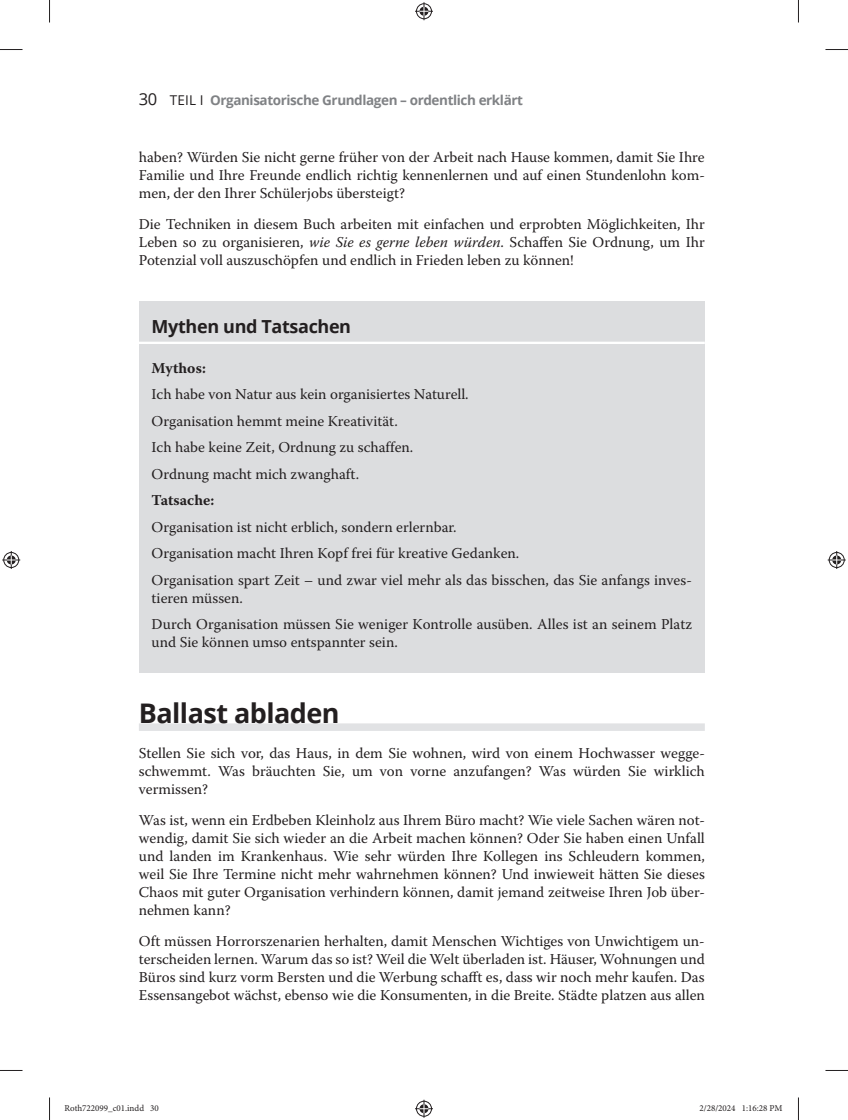
<style>
.page{position:relative;width:848px;height:1120px;background:#fff}
.page>*{position:absolute;margin:0;border:0;box-sizing:border-box;transform-origin:0 0}
.t1{font:700 27px "Open Sans";letter-spacing:-.02em;color:#231f20}
.t2{font:700 18px "Open Sans";letter-spacing:-.02em;color:#231f20}
.t3{font:15px/18px "Warnock Pro";color:#231f20;text-align:justify}
.t4{font:700 15px "Warnock Pro";color:#231f20}
.t5{font:700 13.5px "Open Sans";letter-spacing:-.03em;color:#808285}
.t6{font:9px "Minion Pro";color:#231f20}
.s1{font-weight:400;font-size:16.5px;color:#231f20}
.s2{font-weight:400;color:#231f20}
.s3{font-style:italic}
</style>
<div class="page">
<div style="left:139px;top:301px;width:565px;height:57px;background:#dcdddf"></div>
<hr style="left:126px;top:342px;width:578px;height:3px;background:#fff">
<div style="left:139px;top:344px;width:565px;height:54px;background:#dcdddf"></div>
<div style="left:139px;top:397px;width:565px;height:54px;background:#dcdddf"></div>
<div style="left:139px;top:450px;width:565px;height:54px;background:#dcdddf"></div>
<div style="left:139px;top:503px;width:565px;height:54px;background:#dcdddf"></div>
<div style="left:139px;top:556px;width:565px;height:72px;background:#dcdddf"></div>
<div style="left:139px;top:600px;width:565px;height:72px;background:#dcdddf"></div>
<div style="left:139px;top:723px;width:565px;height:8px;background:#e1e2e4"></div>
<svg style="left:0;top:49px;width:22px;height:1px"></svg>
<svg style="left:825px;top:49px;width:22px;height:1px"></svg>
<svg style="left:0;top:1070px;width:22px;height:1px"></svg>
<svg style="left:825px;top:1070px;width:22px;height:1px"></svg>
<svg style="left:49px;top:0;width:1px;height:23px"></svg>
<svg style="left:49px;top:1097px;width:1px;height:22px"></svg>
<svg style="left:798px;top:0;width:1px;height:23px"></svg>
<svg style="left:798px;top:1097px;width:1px;height:22px"></svg>
<svg style="left:415px;top:2px;width:18px;height:18px"></svg>
<svg style="left:415px;top:1099px;width:18px;height:18px"></svg>
<svg style="left:2px;top:551px;width:18px;height:18px"></svg>
<svg style="left:827px;top:551px;width:18px;height:18px"></svg>
<p class="t5" style="left:139px;top:90px;width:385px"><span class="s1">30</span> <span class="s2">TEIL I</span> Organisatorische Grundlagen – ordentlich erklärt</p>
<p class="t3" style="left:139px;top:148px;width:567px">haben? Würden Sie nicht gerne früher von der Arbeit nach Hause kommen, damit Sie Ihre Familie und Ihre Freunde endlich richtig kennenlernen und auf einen Stundenlohn kom&shy;men, der den Ihrer Schülerjobs übersteigt?</p>
<p class="t3" style="left:139px;top:214px;width:567px">Die Techniken in diesem Buch arbeiten mit einfachen und erprobten Möglichkeiten, Ihr Leben so zu organisieren, <span class="s3">wie Sie es gerne leben würden</span>. Schaffen Sie Ordnung, um Ihr Potenzial voll auszuschöpfen und endlich in Frieden leben zu können!</p>
<p class="t2" style="left:152px;top:313px;width:201px">Mythen und Tatsachen</p>
<p class="t4" style="left:152px;top:359px;width:56px">Mythos:</p>
<p class="t3" style="left:152px;top:381px;width:318px;line-height:26.5px;text-align:left">Ich habe von Natur aus kein organisiertes Naturell.<br>Organisation hemmt meine Kreativität.<br>Ich habe keine Zeit, Ordnung zu schaffen.<br>Ordnung macht mich zwanghaft.</p>
<p class="t4" style="left:152px;top:491px;width:64px">Tatsache:</p>
<p class="t3" style="left:152px;top:513px;width:542px;line-height:26.5px;text-align:left">Organisation ist nicht erblich, sondern erlernbar.<br>Organisation macht Ihren Kopf frei für kreative Gedanken.<br>Organisation spart Zeit – und zwar viel mehr als das bisschen, das Sie anfangs inves-</p>
<p class="t3" style="left:152px;top:584px;width:542px;line-height:26.5px">tieren müssen.<br>Durch Organisation müssen Sie weniger Kontrolle ausüben. Alles ist an seinem Platz</p>
<p class="t3" style="left:152px;top:633px;width:247px">und Sie können umso entspannter sein.</p>
<h1 class="t1" style="left:139px;top:694px;width:202px">Ballast abladen</h1>
<p class="t3" style="left:139px;top:744px;width:567px">Stellen Sie sich vor, das Haus, in dem Sie wohnen, wird von einem Hochwasser wegge&shy;schwemmt. Was bräuchten Sie, um von vorne anzufangen? Was würden Sie wirklich vermissen?</p>
<p class="t3" style="left:139px;top:811px;width:567px">Was ist, wenn ein Erdbeben Kleinholz aus Ihrem Büro macht? Wie viele Sachen wären not&shy;wendig, damit Sie sich wieder an die Arbeit machen können? Oder Sie haben einen Unfall und landen im Krankenhaus. Wie sehr würden Ihre Kollegen ins Schleudern kommen, weil Sie Ihre Termine nicht mehr wahrnehmen können? Und inwieweit hätten Sie dieses Chaos mit guter Organisation verhindern können, damit jemand zeitweise Ihren Job über&shy;nehmen kann?</p>
<p class="t3" style="left:139px;top:931px;width:567px">Oft müssen Horrorszenarien herhalten, damit Menschen Wichtiges von Unwichtigem un&shy;terscheiden lernen. Warum das so ist? Weil die Welt überladen ist. Häuser, Wohnungen und Büros sind kurz vorm Bersten und die Werbung schafft es, dass wir noch mehr kaufen. Das Essensangebot wächst, ebenso wie die Konsumenten, in die Breite. Städte platzen aus allen</p>
<p class="t6" style="left:64px;top:1102px;width:96px">Roth722099_c01.indd 30</p>
<p class="t6" style="left:699px;top:1102px;width:85px">2/28/2024 1:16:28 PM</p>
</div>
